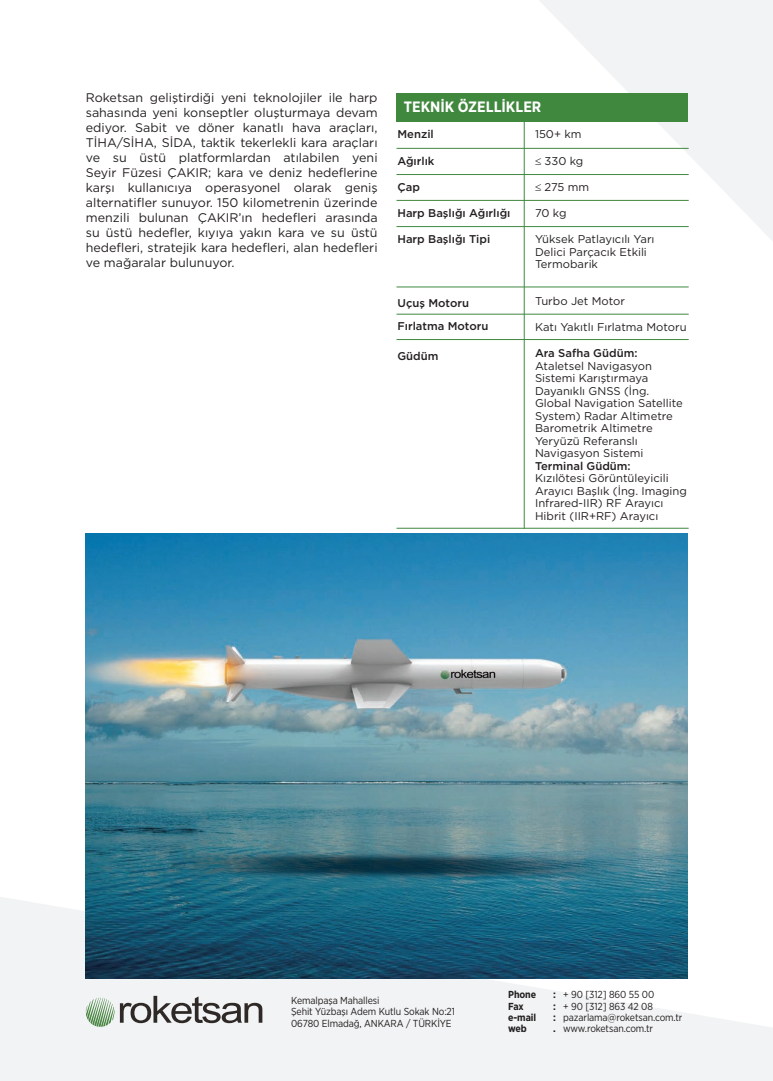
<style>
.page{position:relative;width:773px;height:1081px;background:#fff}
.page>*{position:absolute;margin:0;border:0;box-sizing:border-box;transform-origin:0 0}
.t1{font:700 15px "Gotham Narrow";color:#fff}
.t2{font:12.5px/15px "Gotham";color:#231f20;text-align:justify}
.t3{font:11.25px/12.5px "Gotham";color:#231f20}
.t4{font:500 11.25px "Gotham";color:#231f20}
.t5{font:10.12px "Gotham Narrow";letter-spacing:-.01em;color:#231f20}
.t6{font:700 10.12px "Gotham Narrow";letter-spacing:-.01em;color:#231f20}
.s1{font-weight:500}
</style>
<div class="page">
<svg style="left:538px;top:0;width:234px;height:240px;fill:#f2f3f4"></svg>
<svg style="left:0;top:897px;width:772px;height:184px;fill:#f2f3f4"></svg>
<img style="left:86px;top:533px;width:601px;height:445px">
<div style="left:396px;top:93px;width:291px;height:29px;background:#41883f"></div>
<svg style="left:86px;top:996px;width:176px;height:31px"></svg>
<hr style="left:396px;top:148px;width:292px;height:1px;background:#41883f">
<hr style="left:396px;top:200px;width:292px;height:1px;background:#41883f">
<hr style="left:396px;top:174px;width:292px;height:1px;background:#41883f">
<hr style="left:396px;top:226px;width:292px;height:1px;background:#41883f">
<hr style="left:396px;top:287px;width:292px;height:1px;background:#41883f">
<hr style="left:396px;top:314px;width:292px;height:1px;background:#41883f">
<hr style="left:396px;top:339px;width:292px;height:1px;background:#41883f">
<hr style="left:396px;top:528px;width:292px;height:1px;background:#41883f">
<hr style="left:524px;top:120px;width:1px;height:409px;background:#41883f">
<p class="t2" style="left:86px;top:90px;width:293px">Roketsan geliştirdiği yeni teknolojiler ile harp sahasında yeni konseptler oluşturmaya devam ediyor. Sabit ve döner kanatlı hava araçları, TİHA/SİHA, SİDA, taktik tekerlekli kara araçları ve su üstü platformlardan atılabilen yeni Seyir Füzesi ÇAKIR; kara ve deniz hedeflerine karşı kullanıcıya operasyonel olarak geniş alternatifler sunuyor. 150 kilometrenin üzerinde menzili bulunan ÇAKIR’ın hedefleri arasında su üstü hedefler, kıyıya yakın kara ve su üstü hedefleri, stratejik kara hedefleri, alan hedefleri ve mağaralar bulunuyor.</p>
<p class="t1" style="left:404px;top:97px;width:139px">TEKNİK ÖZELLİKLER</p>
<p class="t3" style="left:535px;top:128px;width:48px">150+ km</p>
<p class="t3" style="left:535px;top:154px;width:50px">≤ 330 kg</p>
<p class="t3" style="left:535px;top:180px;width:56px">≤ 275 mm</p>
<p class="t3" style="left:535px;top:207px;width:33px">70 kg</p>
<p class="t3" style="left:535px;top:233px;width:121px">Yüksek Patlayıcılı Yarı<br>Delici Parçacık Etkili<br>Termobarik</p>
<p class="t3" style="left:535px;top:294px;width:91px">Turbo Jet Motor</p>
<p class="t3" style="left:535px;top:320px;width:153px">Katı Yakıtlı Fırlatma Motoru</p>
<p class="t3" style="left:535px;top:347px;width:149px"><span class="s1">Ara Safha Güdüm:<br></span>Ataletsel Navigasyon<br>Sistemi Karıştırmaya<br>Dayanıklı GNSS (İng.<br>Global Navigation Satellite<br>System) Radar Altimetre<br>Barometrik Altimetre<br>Yeryüzü Referanslı<br>Navigasyon Sistemi<br><span class="s1">Terminal Güdüm:</span></p>
<p class="t3" style="left:535px;top:472px;width:153px">Kızılötesi Görüntüleyicili<br>Arayıcı Başlık (İng. Imaging<br>Infrared-IIR) RF Arayıcı<br>Hibrit (IIR+RF) Arayıcı</p>
<p class="t4" style="left:397px;top:127px;width:38px">Menzil</p>
<p class="t4" style="left:397px;top:153px;width:39px">Ağırlık</p>
<p class="t4" style="left:397px;top:179px;width:24px">Çap</p>
<p class="t4" style="left:397px;top:206px;width:114px">Harp Başlığı Ağırlığı</p>
<p class="t4" style="left:397px;top:232px;width:94px">Harp Başlığı Tipi</p>
<p class="t4" style="left:397px;top:296px;width:73px">Uçuş Motoru</p>
<p class="t4" style="left:397px;top:318px;width:92px">Fırlatma Motoru</p>
<p class="t4" style="left:397px;top:348px;width:43px">Güdüm</p>
<p class="t5" style="left:291px;top:994px;width:90px">Kemalpaşa Mahallesi</p>
<p class="t5" style="left:291px;top:1005px;width:165px">Şehit Yüzbaşı Adem Kutlu Sokak No:21</p>
<p class="t5" style="left:291px;top:1017px;width:162px">06780 Elmadağ, ANKARA / TÜRKİYE</p>
<p class="t6" style="left:508px;top:988px;width:29px">Phone</p>
<p class="t6" style="left:553px;top:988px;width:4px">:</p>
<p class="t6" style="left:508px;top:999px;width:17px">Fax</p>
<p class="t6" style="left:553px;top:999px;width:4px">:</p>
<p class="t6" style="left:508px;top:1011px;width:30px">e-mail</p>
<p class="t6" style="left:553px;top:1011px;width:4px">:</p>
<p class="t6" style="left:508px;top:1022px;width:20px">web</p>
<p class="t6" style="left:553px;top:1022px;width:4px">.</p>
<p class="t5" style="left:563px;top:988px;width:93px">+ 90 [312] 860 55 00</p>
<p class="t5" style="left:563px;top:1000px;width:91px">+ 90 [312] 863 42 08</p>
<p class="t5" style="left:563px;top:1011px;width:121px">pazarlama@roketsan.com.tr</p>
<p class="t5" style="left:563px;top:1022px;width:92px">www.roketsan.com.tr</p>
</div>
